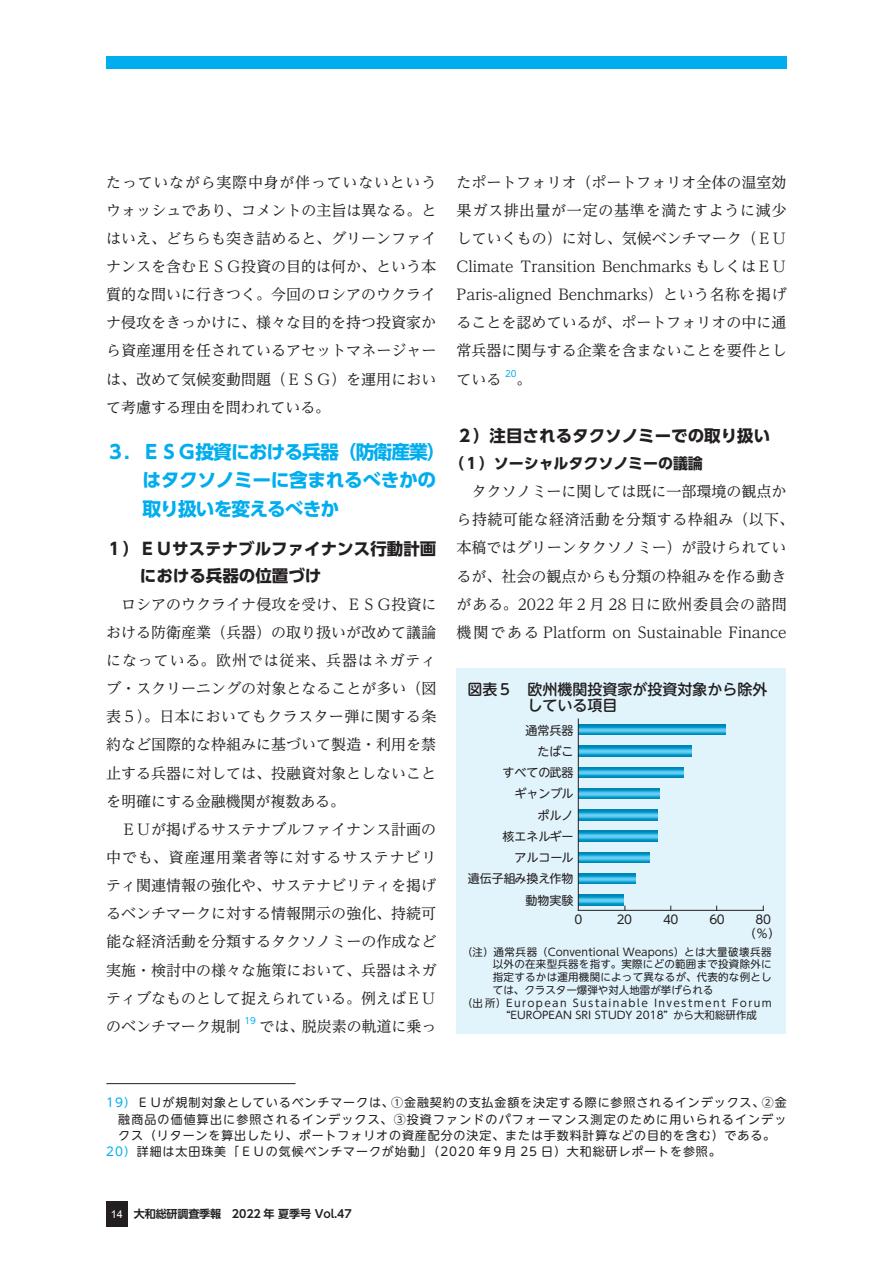
<style>
.page{position:relative;width:893px;height:1263px;background:#fff}
.page>*{position:absolute;margin:0;border:0;box-sizing:border-box;transform-origin:0 0}
.t1{font:700 18.75px/28.5px "UD Shin Go Pr 6";letter-spacing:-.05em;color:#00aeef}
.t2{font:700 16.5px/27px "UD Shin Go Pr 6";color:#231f20}
.t3{font:15px/28.2px "UD Reimin Pr 6";color:#231f20;text-align:justify}
.t4{font:500 15px/16.5px "UD Shin M Go Pr 6";color:#231f20}
.t5{font:700 15px "UD Shin Go Pr 6";letter-spacing:-.005em;color:#231f20}
.t6{font:12px "UD Shin M Go Pr 6";letter-spacing:.075em;color:#231f20}
.t7{font:12px "UD Shin M Go Pr 6";letter-spacing:.095em;color:#231f20}
.t8{font:12px/21.3px "UD Shin M Go Pr 6";color:#231f20;text-align:right}
.t9{font:700 11.1px "UD Shin Go Pr 6 De";letter-spacing:-.01em;color:#231f20}
.t10{font:10.5px "UD Shin M Go Pr 6";color:#231f20}
.t11{font:10.5px "UD Shin M Go Pr 6";letter-spacing:.025em;color:#231f20}
.t12{font:10.5px "UD Shin M Go Pr 6";letter-spacing:.125em;color:#231f20}
.t13{font:8.7px "UD Shin M Go Pr 6";color:#00aeef}
.s1{color:#00aeef}
.s2{font-family:"Arial";font-weight:400;font-size:10.8px;color:#fff}
</style>
<div class="page">
<div style="left:106px;top:56px;width:681px;height:13px;background:#00aeef"></div>
<div style="left:106px;top:1201px;width:22px;height:26px;background:#231f20"></div>
<hr style="left:106px;top:1083px;width:190px;height:1px;background:#231f20">
<div style="left:457px;top:668px;width:329px;height:366px;background:#e1f4fc"></div>
<svg style="left:579px;top:725px;width:146px;height:10px"></svg>
<svg style="left:579px;top:746px;width:113px;height:10px"></svg>
<svg style="left:579px;top:767px;width:105px;height:10px"></svg>
<svg style="left:579px;top:788px;width:80px;height:11px"></svg>
<svg style="left:579px;top:810px;width:79px;height:10px"></svg>
<svg style="left:579px;top:830px;width:78px;height:11px"></svg>
<svg style="left:579px;top:852px;width:70px;height:11px"></svg>
<svg style="left:579px;top:874px;width:56px;height:10px"></svg>
<svg style="left:579px;top:894px;width:44px;height:11px"></svg>
<hr style="left:578px;top:719px;width:1px;height:191px;background:#231f20">
<hr style="left:578px;top:910px;width:185px;height:1px;background:#231f20">
<p class="t3" style="left:106px;top:167px;width:332px">たっていながら実際中身が伴っていないというウォッシュであり、コメントの主旨は異なる。とはいえ、どちらも突き詰めると、グリーンファイナンスを含むＥＳＧ投資の目的は何か、という本質的な問いに行きつく。今回のロシアのウクライナ侵攻をきっかけに、様々な目的を持つ投資家から資産運用を任されているアセットマネージャーは、改めて気候変動問題（ＥＳＧ）を運用において考慮する理由を問われている。</p>
<p class="t1" style="left:142px;top:437px;width:305px;text-indent:-36px">３．ＥＳＧ投資における兵器（防衛産業）はタクソノミーに含まれるべきかの取り扱いを変えるべきか</p>
<p class="t2" style="left:140px;top:534px;width:298px;text-indent:-34px">１）ＥＵサステナブルファイナンス行動計画における兵器の位置づけ</p>
<p class="t3" style="left:106px;top:589px;width:332px;text-indent:15px">ロシアのウクライナ侵攻を受け、ＥＳＧ投資における防衛産業（兵器）の取り扱いが改めて議論になっている。欧州では従来、兵器はネガティブ・スクリーニングの対象となることが多い（図表５）。日本においてもクラスター弾に関する条約など国際的な枠組みに基づいて製造・利用を禁止する兵器に対しては、投融資対象としないことを明確にする金融機関が複数ある。</p>
<p class="t3" style="left:106px;top:815px;width:332px;text-indent:15px">ＥＵが掲げるサステナブルファイナンス計画の中でも、資産運用業者等に対するサステナビリティ関連情報の強化や、サステナビリティを掲げるベンチマークに対する情報開示の強化、持続可能な経済活動を分類するタクソノミーの作成など実施・検討中の様々な施策において、兵器はネガティブなものとして捉えられている。例えばＥＵのベンチマーク規制</p>
<p class="t13" style="left:244px;top:1014px;width:13px">19</p>
<p class="t3" style="left:260px;top:1012px;width:178px">では、脱炭素の軌道に乗っ</p>
<p class="t3" style="left:457px;top:167px;width:332px">たポートフォリオ（ポートフォリオ全体の温室効果ガス排出量が一定の基準を満たすように減少していくもの）に対し、気候ベンチマーク（ＥＵClimate Transition Benchmarks もしくはＥＵParis-aligned Benchmarks）という名称を掲げることを認めているが、ポートフォリオの中に通常兵器に関与する企業を含まないことを要件としている</p>
<p class="t13" style="left:505px;top:367px;width:13px">20</p>
<p class="t3" style="left:517px;top:364px;width:16px">。</p>
<p class="t2" style="left:457px;top:422px;width:315px">２）注目されるタクソノミーでの取り扱い</p>
<p class="t5" style="left:449px;top:451px;width:255px">（１）ソーシャルタクソノミーの議論</p>
<p class="t3" style="left:457px;top:477px;width:339px;text-align:center">タクソノミーに関しては既に一部環境の観点か<br>ら持続可能な経済活動を分類する枠組み（以下、本稿ではグリーンタクソノミー）が設けられているが、社会の観点からも分類の枠組みを作る動きがある。2022 年２月 28 日に欧州委員会の諮問機関である Platform on Sustainable Finance</p>
<p class="t4" style="left:467px;top:680px;width:301px">図表５　欧州機関投資家が投資対象から除外　　　　している項目</p>
<p class="t8" style="left:468px;top:719px;width:107px">通常兵器<br>たばこ<br>すべての武器<br>ギャンブル<br>ポルノ<br>核エネルギー<br>アルコール<br>遺伝子組み換え作物動物実験</p>
<p class="t6" style="left:574px;top:909px;width:9px">0</p>
<p class="t6" style="left:617px;top:909px;width:17px">20</p>
<p class="t6" style="left:663px;top:909px;width:17px">40</p>
<p class="t6" style="left:709px;top:909px;width:17px">60</p>
<p class="t6" style="left:756px;top:909px;width:17px">80</p>
<p class="t6" style="left:744px;top:924px;width:37px">（％）</p>
<p class="t10" style="left:462px;top:943px;width:311px">（注）通常兵器（Conventional Weapons）とは大量破壊兵器</p>
<p class="t11" style="left:493px;top:956px;width:280px">以外の在来型兵器を指す。実際にどの範囲まで投資除外に</p>
<p class="t11" style="left:493px;top:968px;width:280px">指定するかは運用機関によって異なるが、代表的な例とし</p>
<p class="t10" style="left:493px;top:981px;width:222px">ては、クラスター爆弾や対人地雷が挙げられる</p>
<p class="t12" style="left:462px;top:994px;width:311px">（出所）European Sustainable Investment Forum</p>
<p class="t10" style="left:506px;top:1007px;width:252px">“EUROPEAN SRI STUDY 2018” から大和総研作成</p>
<p class="t6" style="left:106px;top:1092px;width:682px"><span class="s1">19）</span>ＥＵが規制対象としているベンチマークは、①金融契約の支払金額を決定する際に参照されるインデックス、②金</p>
<p class="t7" style="left:118px;top:1109px;width:670px">融商品の価値算出に参照されるインデックス、③投資ファンドのパフォーマンス測定のために用いられるインデッ</p>
<p class="t6" style="left:118px;top:1125px;width:659px">クス（リターンを算出したり、ポートフォリオの資産配分の決定、または手数料計算などの目的を含む）である。</p>
<p class="t6" style="left:106px;top:1142px;width:616px"><span class="s1">20）</span>詳細は太田珠美「ＥＵの気候ベンチマークが始動」（2020 年９月 25 日）大和総研レポートを参照。</p>
<p class="t9" style="left:111px;top:1205px;width:242px"><span class="s2">14</span> 大和総研調査季報　2022 年 夏季号 Vol.47</p>
</div>
